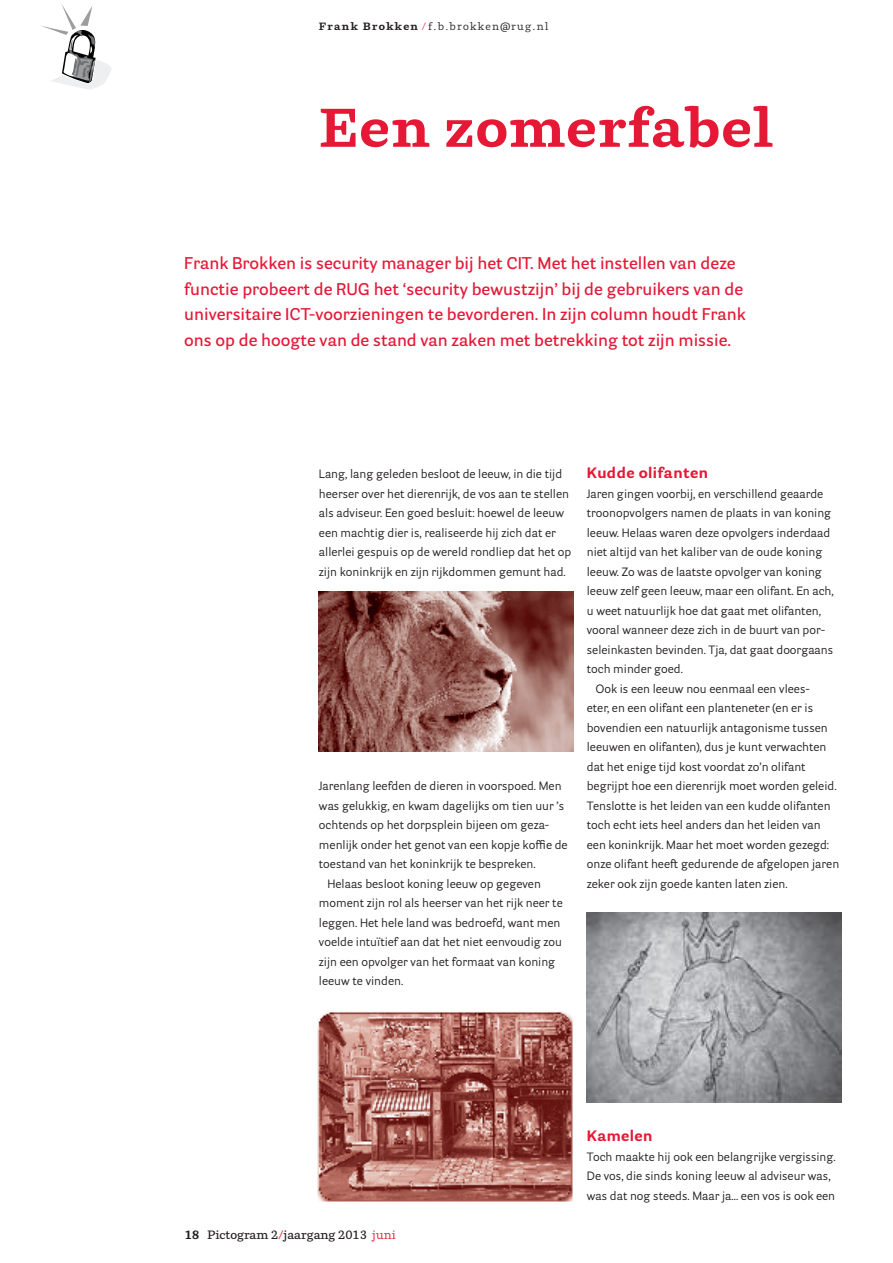
<style>
.page{position:relative;width:893px;height:1263px;background:#fff}
.page>*{position:absolute;margin:0;border:0;box-sizing:border-box;transform-origin:0 0}
.t1{font:700 54px "Parry";letter-spacing:.025em;color:#e51836}
.t2{font:600 16.5px/25.5px "Parry Grotesque";color:#e51836}
.t3{font:700 15px "Parry Grotesque";letter-spacing:.025em;color:#e51836}
.t4{font:12px/19.5px "Parry Grotesque";color:#231f20}
.t5{font:600 12px "Parry";color:#231f20}
.t6{font:10.5px "Parry";letter-spacing:.125em;color:#231f20}
.s1{font-weight:700}
.s2{color:#e51836}
.s3{font-weight:400;color:#e51836}
</style>
<div class="page">
<svg style="left:41px;top:4px;width:70px;height:86px"></svg>
<img style="left:319px;top:592px;width:255px;height:159px">
<img style="left:317px;top:1011px;width:256px;height:191px">
<img style="left:587px;top:913px;width:255px;height:189px">
<p class="t6" style="left:319px;top:20px;width:231px"><span class="s1">Frank Brokken</span> <span class="s2">/</span> f.b.brokken@rug.nl</p>
<h1 class="t1" style="left:319px;top:93px;width:456px">Een zomerfabel</h1>
<p class="t2" style="left:184px;top:250px;width:563px">Frank Brokken is security manager bij het CIT. Met het instellen van deze functie probeert de RUG het ‘security bewustzijn’ bij de gebruikers van de universitaire ICT-voorzieningen te bevorderen. In zijn column houdt Frank ons op de hoogte van de stand van zaken met betrekking tot zijn missie.</p>
<p class="t4" style="left:319px;top:464px;width:254px">Lang, lang geleden besloot de leeuw, in die tijd heerser over het dierenrijk, de vos aan te stellen als adviseur. Een goed besluit: hoewel de leeuw een machtig dier is, realiseerde hij zich dat er allerlei gespuis op de wereld rondliep dat het op zijn koninkrijk en zijn rijkdommen gemunt had.</p>
<p class="t4" style="left:319px;top:776px;width:244px">Jarenlang leefden de dieren in voorspoed. Men</p>
<p class="t4" style="left:319px;top:796px;width:247px">was gelukkig, en kwam dagelijks om tien uur ’s</p>
<p class="t4" style="left:319px;top:815px;width:232px">ochtends op het dorpsplein bijeen om geza-</p>
<p class="t4" style="left:319px;top:835px;width:250px">menlijk onder het genot van een kopje koffie de</p>
<p class="t4" style="left:319px;top:854px;width:218px">toestand van het koninkrijk te bespreken.</p>
<p class="t4" style="left:327px;top:874px;width:215px">Helaas besloot koning leeuw op gegeven</p>
<p class="t4" style="left:319px;top:893px;width:245px">moment zijn rol als heerser van het rijk neer te</p>
<p class="t4" style="left:319px;top:913px;width:243px">leggen. Het hele land was bedroefd, want men</p>
<p class="t4" style="left:319px;top:932px;width:245px">voelde intuïtief aan dat het niet eenvoudig zou</p>
<p class="t4" style="left:319px;top:952px;width:238px">zijn een opvolger van het formaat van koning</p>
<p class="t4" style="left:319px;top:971px;width:86px">leeuw te vinden.</p>
<p class="t3" style="left:587px;top:463px;width:123px">Kudde olifanten</p>
<p class="t4" style="left:587px;top:484px;width:238px">Jaren gingen voorbij, en verschillend geaarde</p>
<p class="t4" style="left:587px;top:503px;width:246px">troonopvolgers namen de plaats in van koning</p>
<p class="t4" style="left:587px;top:523px;width:245px">leeuw. Helaas waren deze opvolgers inderdaad</p>
<p class="t4" style="left:587px;top:542px;width:237px">niet altijd van het kaliber van de oude koning</p>
<p class="t4" style="left:587px;top:562px;width:237px">leeuw. Zo was de laatste opvolger van koning</p>
<p class="t4" style="left:587px;top:581px;width:248px">leeuw zelf geen leeuw, maar een olifant. En ach,</p>
<p class="t4" style="left:587px;top:601px;width:236px">u weet natuurlijk hoe dat gaat met olifanten,</p>
<p class="t4" style="left:587px;top:620px;width:240px">vooral wanneer deze zich in de buurt van por-</p>
<p class="t4" style="left:587px;top:640px;width:248px">seleinkasten bevinden. Tja, dat gaat doorgaans</p>
<p class="t4" style="left:587px;top:659px;width:98px">toch minder goed.</p>
<p class="t4" style="left:595px;top:679px;width:216px">Ook is een leeuw nou eenmaal een vlees-</p>
<p class="t4" style="left:587px;top:698px;width:228px">eter, en een olifant een planteneter (en er is</p>
<p class="t4" style="left:587px;top:718px;width:242px">bovendien een natuurlijk antagonisme tussen</p>
<p class="t4" style="left:587px;top:737px;width:241px">leeuwen en olifanten), dus je kunt verwachten</p>
<p class="t4" style="left:587px;top:757px;width:220px">dat het enige tijd kost voordat zo’n olifant</p>
<p class="t4" style="left:587px;top:776px;width:251px">begrijpt hoe een dierenrijk moet worden geleid.</p>
<p class="t4" style="left:587px;top:796px;width:245px">Tenslotte is het leiden van een kudde olifanten</p>
<p class="t4" style="left:587px;top:815px;width:235px">toch echt iets heel anders dan het leiden van</p>
<p class="t4" style="left:587px;top:835px;width:244px">een koninkrijk. Maar het moet worden gezegd:</p>
<p class="t4" style="left:587px;top:854px;width:254px">onze olifant heeft gedurende de afgelopen jaren</p>
<p class="t4" style="left:587px;top:874px;width:202px">zeker ook zijn goede kanten laten zien.</p>
<p class="t5" style="left:185px;top:1227px;width:212px"><span class="s1">18</span> Pictogram 2<span class="s2">/</span>jaargang 2013 <span class="s3">juni</span></p>
<p class="t3" style="left:587px;top:1126px;width:67px">Kamelen</p>
<p class="t4" style="left:587px;top:1146px;width:250px">Toch maakte hij ook een belangrijke vergissing.<br>De vos, die sinds koning leeuw al adviseur was, was dat nog steeds. Maar ja... een vos is ook een</p>
</div>
